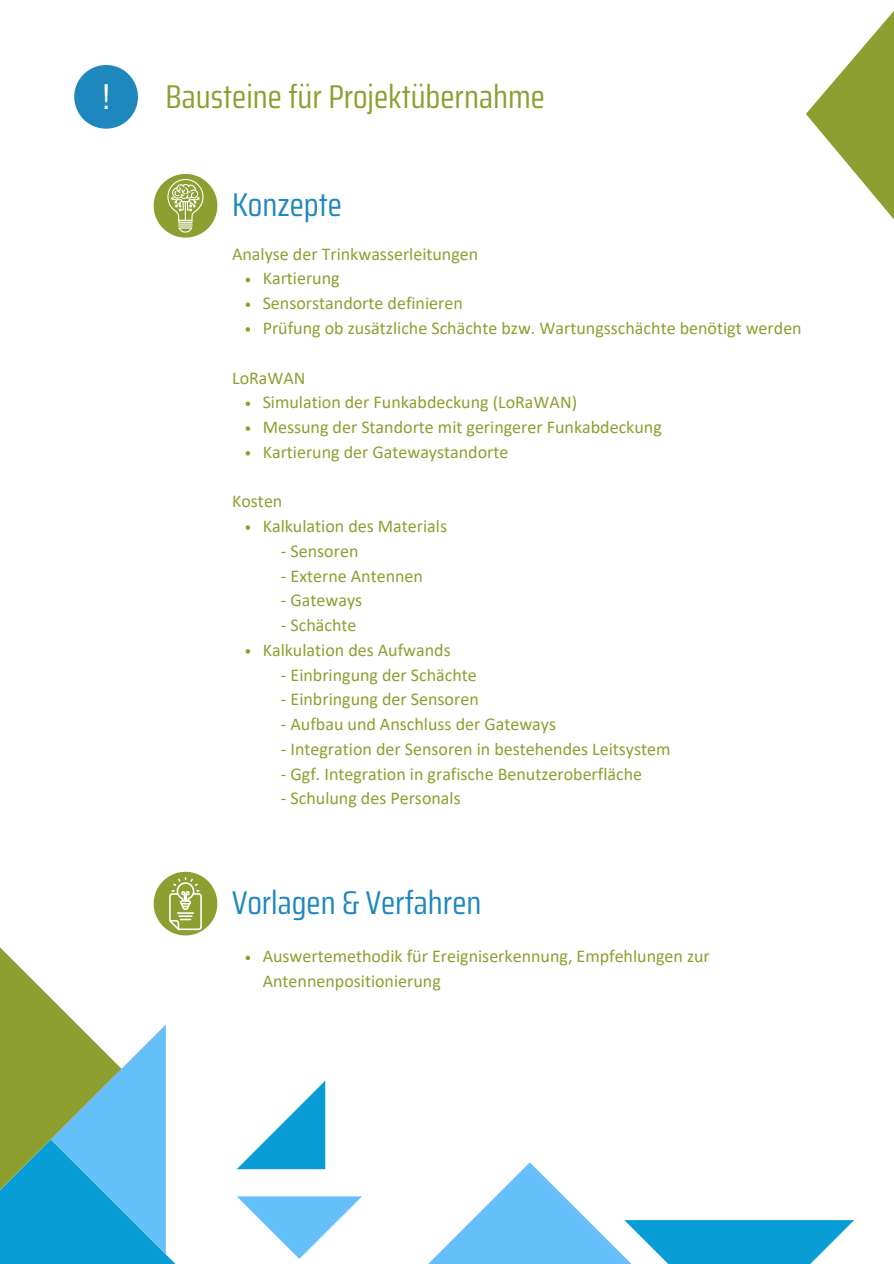
<style>
.page{position:relative;width:894px;height:1264px;background:#fff}
.page>*{position:absolute;margin:0;border:0;box-sizing:border-box;transform-origin:0 0}
.t1{font:36.15px "Saira Condensed";color:#fff}
.t2{font:33px "Saira Condensed";color:#8d9f30}
.t3{font:33px "Saira Condensed";color:#1e87bd}
.t4{font:18px/24.8px "Calibri";color:#8d9f30}
</style>
<div class="page">
<svg style="left:429px;top:1162px;width:195px;height:101px"></svg>
<svg style="left:624px;top:1220px;width:230px;height:43px"></svg>
<svg style="left:74px;top:65px;width:64px;height:64px"></svg>
<svg style="left:806px;top:12px;width:87px;height:206px"></svg>
<svg style="left:154px;top:174px;width:63px;height:63px"></svg>
<svg style="left:245px;top:278px;width:5px;height:4px"></svg>
<svg style="left:245px;top:302px;width:5px;height:5px"></svg>
<svg style="left:245px;top:327px;width:5px;height:5px"></svg>
<svg style="left:245px;top:401px;width:5px;height:5px"></svg>
<svg style="left:245px;top:426px;width:5px;height:5px"></svg>
<svg style="left:245px;top:451px;width:5px;height:4px"></svg>
<svg style="left:245px;top:525px;width:5px;height:5px"></svg>
<svg style="left:245px;top:649px;width:5px;height:4px"></svg>
<svg style="left:0;top:871px;width:362px;height:392px"></svg>
<p class="t1" style="left:102px;top:67px;width:9px">!</p>
<p class="t2" style="left:165px;top:70px;width:380px">Bausteine für Projektübernahme</p>
<h1 class="t3" style="left:232px;top:179px;width:111px">Konzepte</h1>
<p class="t4" style="left:232px;top:243px;width:248px">Analyse der Trinkwasserleitungen</p>
<p class="t4" style="left:262px;top:267px;width:78px">Kartierung</p>
<h1 class="t4" style="left:262px;top:292px;width:201px">Sensorstandorte definieren</h1>
<p class="t4" style="left:262px;top:317px;width:540px">Prüfung ob zusätzliche Schächte bzw. Wartungsschächte benötigt werden</p>
<p class="t4" style="left:232px;top:366px;width:75px">LoRaWAN</p>
<p class="t4" style="left:262px;top:391px;width:316px">Simulation der Funkabdeckung (LoRaWAN)</p>
<p class="t4" style="left:262px;top:416px;width:400px">Messung der Standorte mit geringerer Funkabdeckung</p>
<p class="t4" style="left:262px;top:441px;width:247px">Kartierung der Gatewaystandorte</p>
<p class="t4" style="left:232px;top:490px;width:52px">Kosten</p>
<p class="t4" style="left:262px;top:515px;width:186px">Kalkulation des Materials</p>
<p class="t4" style="left:281px;top:540px;width:79px">- Sensoren</p>
<p class="t4" style="left:281px;top:564px;width:143px">- Externe Antennen</p>
<p class="t4" style="left:281px;top:589px;width:83px">- Gateways</p>
<p class="t4" style="left:281px;top:614px;width:77px">- Schächte</p>
<p class="t4" style="left:262px;top:639px;width:189px">Kalkulation des Aufwands</p>
<p class="t4" style="left:281px;top:663px;width:197px">- Einbringung der Schächte</p>
<p class="t4" style="left:281px;top:688px;width:199px">- Einbringung der Sensoren</p>
<p class="t4" style="left:281px;top:713px;width:276px">- Aufbau und Anschluss der Gateways</p>
<p class="t4" style="left:281px;top:738px;width:391px">- Integration der Sensoren in bestehendes Leitsystem</p>
<p class="t4" style="left:281px;top:762px;width:362px">- Ggf. Integration in grafische Benutzeroberfläche</p>
<p class="t4" style="left:281px;top:787px;width:181px">- Schulung des Personals</p>
<p class="t3" style="left:232px;top:876px;width:251px">Vorlagen &amp; Verfahren</p>
<p class="t4" style="left:262px;top:945px;width:448px">Auswertemethodik für Ereigniserkennung, Empfehlungen zur<br>Antennenpositionierung</p>
</div>
